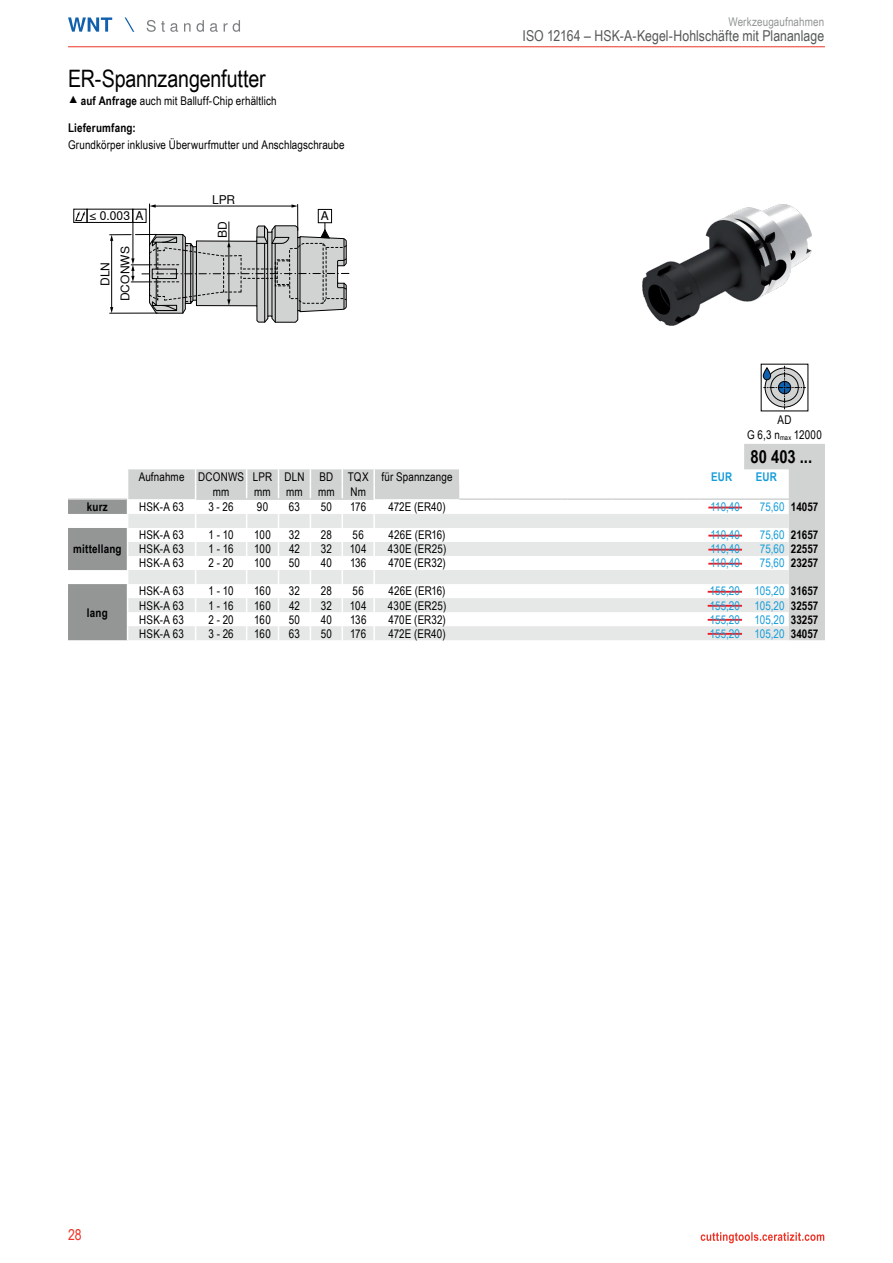
<style>
.page{position:relative;width:893px;height:1263px;background:#fff}
.page>*{position:absolute;margin:0;border:0;box-sizing:border-box;transform-origin:0 0}
.t1{font:24px "Arial Narrow";letter-spacing:-.01em;color:#000001}
.t2{font:700 18px "Arial Narrow";color:#000001}
.t3{font:15px "Arial Narrow";color:#565959}
.t4{font:15px "Arial Narrow";color:#ee3326}
.t5{font:12px/14.2px "Arial Narrow";letter-spacing:.01em;color:#000001;text-align:center}
.t6{font:12px "Arial Narrow";color:#159dd9}
.t7{font:700 12px "Arial Narrow";letter-spacing:.015em;color:#000001}
.t8{font:12px/20px "Nimbus Sans WNT Global";letter-spacing:.005em;color:#000001;text-align:center}
.t9{font:12px "Arial Narrow";letter-spacing:.01em;color:#929595}
.t10{font:700 12px "Arial Narrow";letter-spacing:.01em;color:#159dd9}
.s1{font-family:"Arial";font-size:10.5px}
.s2{font-weight:700}
.s3{font-weight:700;color:#000001}
</style>
<div class="page">
<hr style="left:68px;top:47px;width:757px;height:1px;background:#ee3326">
<svg style="left:125px;top:17px;width:9px;height:15px"></svg>
<svg style="left:147px;top:20px;width:31px;height:12px"></svg>
<svg style="left:184px;top:20px;width:20px;height:12px"></svg>
<svg style="left:210px;top:23px;width:8px;height:9px"></svg>
<svg style="left:224px;top:20px;width:16px;height:12px"></svg>
<svg style="left:68px;top:17px;width:44px;height:15px"></svg>
<svg style="left:701px;top:1232px;width:123px;height:11px"></svg>
<div style="left:87px;top:209px;width:46px;height:14px;border:1px solid #000001"></div>
<div style="left:74px;top:209px;width:13px;height:14px;border:1px solid #000001"></div>
<svg style="left:75px;top:211px;width:10px;height:10px"></svg>
<svg style="left:110px;top:204px;width:239px;height:119px"></svg>
<img style="left:642px;top:204px;width:170px;height:122px">
<svg style="left:763px;top:366px;width:42px;height:43px"></svg>
<svg style="left:128px;top:444px;width:697px;height:196px"></svg>
<svg style="left:128px;top:514px;width:661px;height:126px;fill:#e6e8e7"></svg>
<hr style="left:789px;top:498px;width:30px;height:2px;background:#d1d2d2">
<svg style="left:819px;top:498px;width:6px;height:2px"></svg>
<svg style="left:68px;top:500px;width:59px;height:140px"></svg>
<svg style="left:195px;top:469px;width:1px;height:171px"></svg>
<svg style="left:246px;top:469px;width:1px;height:171px"></svg>
<hr style="left:68px;top:498px;width:59px;height:2px;background:#d1d2d2">
<hr style="left:196px;top:498px;width:51px;height:2px;background:#d1d2d2">
<hr style="left:247px;top:498px;width:32px;height:2px;background:#d1d2d2">
<svg style="left:278px;top:444px;width:290px;height:196px"></svg>
<hr style="left:568px;top:498px;width:44px;height:2px;background:#d1d2d2">
<hr style="left:612px;top:498px;width:45px;height:2px;background:#d1d2d2">
<hr style="left:657px;top:498px;width:30px;height:2px;background:#d1d2d2">
<svg style="left:687px;top:498px;width:12px;height:2px"></svg>
<hr style="left:744px;top:498px;width:45px;height:2px;background:#d1d2d2">
<hr style="left:699px;top:498px;width:45px;height:2px;background:#d1d2d2">
<hr style="left:708px;top:507px;width:34px;height:1px;background:#ec1d26">
<hr style="left:708px;top:535px;width:34px;height:1px;background:#ec1d26">
<hr style="left:708px;top:549px;width:34px;height:2px;background:#ec1d26">
<hr style="left:708px;top:563px;width:34px;height:2px;background:#ec1d26">
<hr style="left:708px;top:591px;width:34px;height:2px;background:#ec1d26">
<hr style="left:708px;top:605px;width:34px;height:2px;background:#ec1d26">
<hr style="left:708px;top:619px;width:34px;height:2px;background:#ec1d26">
<hr style="left:708px;top:633px;width:34px;height:2px;background:#ec1d26">
<h1 class="t1" style="left:68px;top:61px;width:199px">ER-Spannzangenfutter</h1>
<p class="t5" style="left:68px;top:93px;width:210px"><span class="s1">▲</span> <span class="s2">auf Anfrage</span> auch mit Balluff-Chip erhältlich</p>
<p class="t7" style="left:68px;top:118px;width:69px">Lieferumfang:</p>
<p class="t5" style="left:68px;top:137px;width:278px">Grundkörper inklusive Überwurfmutter und Anschlagschraube</p>
<p class="t8" style="left:212px;top:190px;width:25px">LPR</p>
<p class="t8" style="left:213px;top:238px;width:18px;rotate:-90deg">BD</p>
<p class="t8" style="left:89px;top:206px;width:56px">≤ 0.003 A</p>
<p class="t8" style="left:321px;top:206px;width:10px">A</p>
<p class="t8" style="left:95px;top:301px;width:57px;rotate:-90deg">DLN<br>DCONWS</p>
<p class="t9" style="left:728px;top:13px;width:97px">Werkzeugaufnahmen</p>
<p class="t3" style="left:523px;top:24px;width:303px">ISO 12164 – HSK-A-Kegel-Hohlschäfte mit Plananlage</p>
<p class="t5" style="left:747px;top:413px;width:76px">AD<br>G 6,3 n<sub>max</sub> 12000</p>
<h2 class="t2" style="left:750px;top:443px;width:63px">80 403 ...</h2>
<p class="t5" style="left:139px;top:469px;width:315px">Aufnahme DCONWS LPR DLN BD TQX für Spannzange</p>
<p class="t10" style="left:711px;top:468px;width:23px">EUR</p>
<p class="t10" style="left:756px;top:468px;width:23px">EUR</p>
<p class="t5" style="left:213px;top:484px;width:18px">mm</p>
<p class="t5" style="left:254px;top:484px;width:18px">mm</p>
<p class="t5" style="left:286px;top:484px;width:18px">mm</p>
<p class="t5" style="left:318px;top:484px;width:18px">mm</p>
<p class="t5" style="left:350px;top:484px;width:17px">Nm</p>
<p class="t7" style="left:87px;top:498px;width:22px">kurz</p>
<p class="t5" style="left:139px;top:499px;width:46px">HSK-A 63</p>
<p class="t5" style="left:208px;top:499px;width:27px">3 - 26</p>
<p class="t5" style="left:257px;top:499px;width:13px">90</p>
<p class="t5" style="left:289px;top:499px;width:13px">63</p>
<p class="t5" style="left:321px;top:499px;width:13px">50</p>
<p class="t5" style="left:350px;top:499px;width:17px">176</p>
<p class="t5" style="left:388px;top:499px;width:59px">472E (ER40)</p>
<p class="t6" style="left:710px;top:498px;width:31px">110,40</p>
<p class="t6" style="left:760px;top:498px;width:60px">75,60 <span class="s3">14057</span></p>
<p class="t7" style="left:73px;top:540px;width:50px">mittellang</p>
<p class="t5" style="left:139px;top:527px;width:46px">HSK-A 63</p>
<p class="t5" style="left:209px;top:527px;width:27px">1 - 10</p>
<p class="t5" style="left:254px;top:527px;width:18px">100</p>
<p class="t5" style="left:289px;top:527px;width:13px">32</p>
<p class="t5" style="left:321px;top:527px;width:13px">28</p>
<p class="t5" style="left:353px;top:527px;width:13px">56</p>
<p class="t5" style="left:389px;top:527px;width:58px">426E (ER16)</p>
<p class="t6" style="left:710px;top:526px;width:31px">110,40</p>
<p class="t6" style="left:760px;top:526px;width:60px">75,60 <span class="s3">21657</span></p>
<p class="t5" style="left:139px;top:542px;width:46px">HSK-A 63</p>
<p class="t5" style="left:209px;top:542px;width:27px">1 - 16</p>
<p class="t5" style="left:254px;top:542px;width:18px">100</p>
<p class="t5" style="left:289px;top:542px;width:12px">42</p>
<p class="t5" style="left:321px;top:542px;width:13px">32</p>
<p class="t5" style="left:350px;top:542px;width:18px">104</p>
<p class="t5" style="left:388px;top:542px;width:60px">430E (ER25)</p>
<p class="t6" style="left:710px;top:540px;width:31px">110,40</p>
<p class="t6" style="left:760px;top:540px;width:60px">75,60 <span class="s3">22557</span></p>
<p class="t5" style="left:139px;top:556px;width:46px">HSK-A 63</p>
<p class="t5" style="left:208px;top:556px;width:27px">2 - 20</p>
<p class="t5" style="left:254px;top:556px;width:18px">100</p>
<p class="t5" style="left:289px;top:556px;width:13px">50</p>
<p class="t5" style="left:321px;top:556px;width:13px">40</p>
<p class="t5" style="left:350px;top:556px;width:18px">136</p>
<p class="t5" style="left:389px;top:556px;width:59px">470E (ER32)</p>
<p class="t6" style="left:710px;top:554px;width:31px">110,40</p>
<p class="t6" style="left:760px;top:554px;width:60px">75,60 <span class="s3">23257</span></p>
<p class="t7" style="left:87px;top:603px;width:22px">lang</p>
<p class="t5" style="left:139px;top:584px;width:46px">HSK-A 63</p>
<p class="t5" style="left:209px;top:584px;width:27px">1 - 10</p>
<p class="t5" style="left:254px;top:584px;width:18px">160</p>
<p class="t5" style="left:289px;top:584px;width:13px">32</p>
<p class="t5" style="left:321px;top:584px;width:13px">28</p>
<p class="t5" style="left:353px;top:584px;width:13px">56</p>
<p class="t5" style="left:389px;top:584px;width:58px">426E (ER16)</p>
<p class="t6" style="left:710px;top:582px;width:110px">155,20 105,20 <span class="s3">31657</span></p>
<p class="t5" style="left:139px;top:598px;width:46px">HSK-A 63</p>
<p class="t5" style="left:209px;top:598px;width:27px">1 - 16</p>
<p class="t5" style="left:254px;top:598px;width:18px">160</p>
<p class="t5" style="left:289px;top:598px;width:12px">42</p>
<p class="t5" style="left:321px;top:598px;width:13px">32</p>
<p class="t5" style="left:350px;top:598px;width:18px">104</p>
<p class="t5" style="left:388px;top:598px;width:60px">430E (ER25)</p>
<p class="t6" style="left:710px;top:596px;width:110px">155,20 105,20 <span class="s3">32557</span></p>
<p class="t5" style="left:139px;top:612px;width:46px">HSK-A 63</p>
<p class="t5" style="left:208px;top:612px;width:27px">2 - 20</p>
<p class="t5" style="left:254px;top:612px;width:18px">160</p>
<p class="t5" style="left:289px;top:612px;width:13px">50</p>
<p class="t5" style="left:321px;top:612px;width:13px">40</p>
<p class="t5" style="left:350px;top:612px;width:18px">136</p>
<p class="t5" style="left:389px;top:612px;width:59px">470E (ER32)</p>
<p class="t6" style="left:710px;top:610px;width:110px">155,20 105,20 <span class="s3">33257</span></p>
<p class="t5" style="left:139px;top:626px;width:46px">HSK-A 63</p>
<p class="t5" style="left:208px;top:626px;width:27px">3 - 26</p>
<p class="t5" style="left:254px;top:626px;width:18px">160</p>
<p class="t5" style="left:289px;top:626px;width:13px">63</p>
<p class="t5" style="left:321px;top:626px;width:13px">50</p>
<p class="t5" style="left:350px;top:626px;width:17px">176</p>
<p class="t5" style="left:388px;top:626px;width:59px">472E (ER40)</p>
<p class="t6" style="left:710px;top:624px;width:110px">155,20 105,20 <span class="s3">34057</span></p>
<p class="t4" style="left:68px;top:1223px;width:15px">28</p>
</div>
